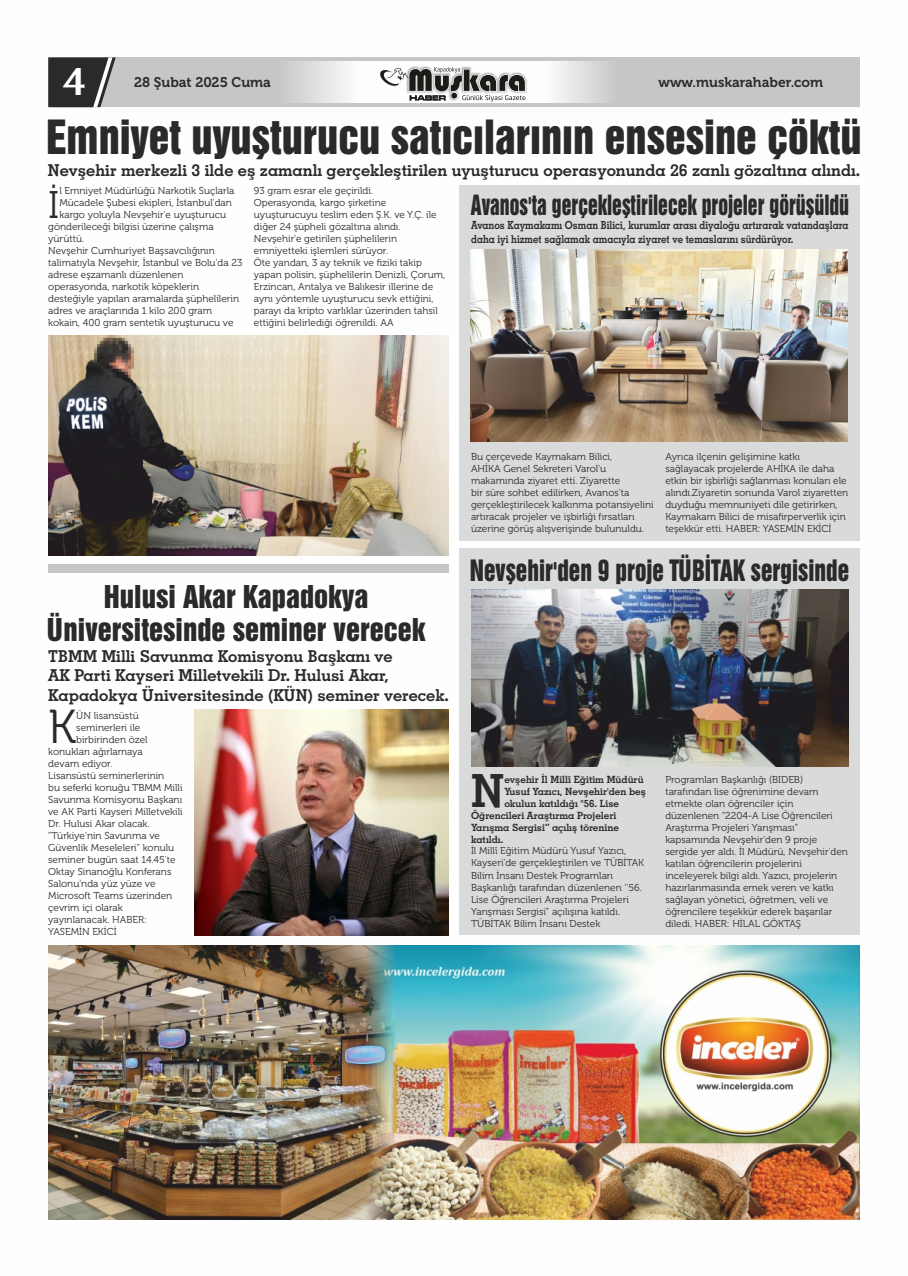
<style>
.page{position:relative;width:908px;height:1276px;background:#fff}
.page>*{position:absolute;margin:0;border:0;box-sizing:border-box;transform-origin:0 0}
.t1{font:47.5px "Museo 300";color:#2b2a29}
.t2{font:45.8px "Geometric Slabserif 703 Bold BT";color:#2b2a29}
.t3{font:43px "Swiss 921 BT";color:#2b2a29}
.t4{font:700 40.3px "Optima";color:#fefefe}
.t5{font:38.3px "Museo 300";color:#2b2a29}
.t6{font:28.7px/33.1px "Swiss 921 BT";color:#2b2a29;text-align:center}
.t7{font:26.9px "Swiss 921 BT";color:#2b2a29;scale:.87 1}
.t8{font:25.4px "Swiss 921 BT";color:#2b2a29;scale:.78 1}
.t9{font:16.4px/19.7px "Geometric Slabserif 703 Bold BT";color:#2b2a29}
.t10{font:14px "Museo 700";color:#2b2a29}
.t11{font:11.2px/13.4px "Geometric Slabserif 703 Bold BT";color:#2b2a29;scale:.87 1}
.t12{font:10px/12px "Museo 300";color:#2b2a29}
.t13{font:10px "Geometric Slabserif 703 Bold BT";color:#2b2a29}
</style>
<div class="page">
<div style="left:48px;top:57px;width:811px;height:50px;background:#c5c6c6"></div>
<img style="left:293px;top:61px;width:312px;height:42px">
<svg style="left:48px;top:57px;width:68px;height:50px"></svg>
<img style="left:406px;top:66px;width:121px;height:36px">
<svg style="left:378px;top:67px;width:148px;height:36px"></svg>
<img style="left:48px;top:945px;width:811px;height:274px">
<div style="left:459px;top:185px;width:400px;height:355px;background:#d9dada"></div>
<img style="left:48px;top:336px;width:400px;height:219px">
<div style="left:48px;top:564px;width:400px;height:8px;background:#c5c6c6"></div>
<img style="left:194px;top:709px;width:254px;height:226px">
<img style="left:470px;top:250px;width:377px;height:192px">
<div style="left:459px;top:549px;width:400px;height:386px;background:#d9dada"></div>
<img style="left:471px;top:589px;width:377px;height:177px">
<h3 class="t4" style="left:63px;top:64px;width:26px">4</h3>
<h3 class="t10" style="left:134px;top:77px;width:138px">28 Şubat 2025 Cuma</h3>
<h3 class="t10" style="left:658px;top:77px;width:166px">www.muskarahaber.com</h3>
<h3 class="t3" style="left:46px;top:121px;width:816px">Emniyet uyuşturucu satıcılarının ensesine çöktü</h3>
<h3 class="t9" style="left:48px;top:161px;width:813px">Nevşehir merkezli 3 ilde eş zamanlı gerçekleştirilen uyuşturucu operasyonunda 26 zanlı gözaltına alındı.</h3>
<h3 class="t5" style="left:48px;top:190px;width:13px">İ</h3>
<p class="t12" style="left:59px;top:186px;width:176px">l Emniyet Müdürlüğü Narkotik Suçlarla</p>
<p class="t12" style="left:59px;top:198px;width:174px">Mücadele Şubesi ekipleri, İstanbul'dan</p>
<p class="t12" style="left:59px;top:210px;width:168px">kargo yoluyla Nevşehir'e uyuşturucu</p>
<p class="t12" style="left:48px;top:222px;width:167px">gönderileceği bilgisi üzerine çalışma</p>
<p class="t12" style="left:48px;top:234px;width:38px">yürüttü.</p>
<p class="t12" style="left:48px;top:246px;width:168px">Nevşehir Cumhuriyet Başsavcılığının</p>
<p class="t12" style="left:48px;top:258px;width:195px">talimatıyla Nevşehir, İstanbul ve Bolu'da 23</p>
<p class="t12" style="left:48px;top:270px;width:137px">adrese eşzamanlı düzenlenen</p>
<p class="t12" style="left:48px;top:282px;width:152px">operasyonda, narkotik köpeklerin</p>
<p class="t12" style="left:48px;top:294px;width:192px">desteğiyle yapılan aramalarda şüphelilerin</p>
<p class="t12" style="left:48px;top:306px;width:165px">adres ve araçlarında 1 kilo 200 gram</p>
<p class="t12" style="left:48px;top:318px;width:187px">kokain, 400 gram sentetik uyuşturucu ve</p>
<p class="t12" style="left:254px;top:186px;width:193px">93 gram esrar ele geçirildi.<br>Operasyonda, kargo şirketine uyuşturucuyu teslim eden Ş.K. ve Y.Ç. ile diğer 24 şüpheli gözaltına alındı.<br>Nevşehir'e getirilen şüphelilerin emniyetteki işlemleri sürüyor.<br>Öte yandan, 3 ay teknik ve fiziki takip yapan polisin, şüphelilerin Denizli, Çorum, Erzincan, Antalya ve Balıkesir illerine de aynı yöntemle uyuşturucu sevk ettiğini, parayı da kripto varlıklar üzerinden tahsil ettiğini belirlediği öğrenildi. AA</p>
<h3 class="t8" style="left:471px;top:195px;width:486px">Avanos'ta gerçekleştirilecek projeler görüşüldü</h3>
<p class="t11" style="left:471px;top:220px;width:435px">Avanos Kaymakamı Osman Bilici, kurumlar arası diyaloğu artırarak vatandaşlara daha iyi hizmet sağlamak amacıyla ziyaret ve temaslarını sürdürüyor.</p>
<h3 class="t6" style="left:47px;top:584px;width:379px">Hulusi Akar Kapadokya<br>Üniversitesinde seminer verecek</h3>
<h3 class="t9" style="left:48px;top:647px;width:402px">TBMM Milli Savunma Komisyonu Başkanı ve<br>AK Parti Kayseri Milletvekili Dr. Hulusi Akar,<br>Kapadokya Üniversitesinde (KÜN) seminer verecek.</h3>
<h1 class="t1" style="left:48px;top:707px;width:30px">K</h1>
<p class="t12" style="left:76px;top:710px;width:64px">ÜN lisansüstü</p>
<p class="t12" style="left:76px;top:722px;width:65px">seminerleri ile</p>
<p class="t12" style="left:76px;top:734px;width:73px">birbirinden özel</p>
<p class="t12" style="left:48px;top:746px;width:96px">konukları ağırlamaya</p>
<p class="t12" style="left:48px;top:758px;width:66px">devam ediyor.</p>
<p class="t12" style="left:48px;top:770px;width:118px">Lisansüstü seminerlerinin</p>
<p class="t12" style="left:48px;top:782px;width:136px">bu seferki konuğu TBMM Milli</p>
<p class="t12" style="left:48px;top:794px;width:135px">Savunma Komisyonu Başkanı</p>
<p class="t12" style="left:48px;top:806px;width:136px">ve AK Parti Kayseri Milletvekili</p>
<p class="t12" style="left:48px;top:818px;width:103px">Dr. Hulusi Akar olacak.</p>
<p class="t12" style="left:48px;top:830px;width:113px">"Türkiye'nin Savunma ve</p>
<p class="t12" style="left:48px;top:842px;width:127px">Güvenlik Meseleleri" konulu</p>
<p class="t12" style="left:48px;top:854px;width:129px">seminer bugün saat 14.45'te</p>
<p class="t12" style="left:48px;top:866px;width:125px">Oktay Sinanoğlu Konferans</p>
<p class="t12" style="left:48px;top:878px;width:109px">Salonu'nda yüz yüze ve</p>
<p class="t12" style="left:48px;top:890px;width:125px">Microsoft Teams üzerinden</p>
<p class="t12" style="left:48px;top:902px;width:76px">çevrim içi olarak</p>
<p class="t12" style="left:48px;top:914px;width:100px">yayınlanacak. HABER:</p>
<p class="t12" style="left:48px;top:926px;width:70px">YASEMİN EKİCİ</p>
<p class="t12" style="left:471px;top:451px;width:184px">Bu çerçevede Kaymakam Bilici,<br>AHİKA Genel Sekreteri Varol'u makamında ziyaret etti. Ziyarette<br>bir süre sohbet edilirken, Avanos'ta gerçekleştirilecek kalkınma potansiyelini artıracak projeler ve işbirliği fırsatları üzerine görüş alışverişinde bulunuldu.</p>
<p class="t12" style="left:665px;top:451px;width:184px">Ayrıca ilçenin gelişimine katkı sağlayacak projelerde AHİKA ile daha etkin bir işbirliği sağlanması konuları ele alındı.Ziyaretin sonunda Varol ziyaretten duyduğu memnuniyeti dile getirirken, Kaymakam Bilici de misafirperverlik için teşekkür etti. HABER: YASEMİN EKİCİ</p>
<h3 class="t7" style="left:469px;top:560px;width:437px">Nevşehir'den 9 proje TÜBİTAK sergisinde</h3>
<h2 class="t2" style="left:471px;top:772px;width:35px">N</h2>
<p class="t13" style="left:504px;top:775px;width:141px">evşehir İl Millî Eğitim Müdürü</p>
<p class="t13" style="left:504px;top:787px;width:143px">Yusuf Yazıcı, Nevşehir'den beş</p>
<p class="t13" style="left:504px;top:799px;width:116px">okulun katıldığı ''56. Lise</p>
<p class="t13" style="left:471px;top:811px;width:147px">Öğrencileri Araştırma Projeleri</p>
<p class="t13" style="left:471px;top:823px;width:149px">Yarışma Sergisi” açılış törenine</p>
<p class="t13" style="left:471px;top:835px;width:34px">katıldı.</p>
<p class="t12" style="left:471px;top:846px;width:175px">İl Millî Eğitim Müdürü Yusuf Yazıcı, Kayseri'de gerçekleştirilen ve TÜBİTAK Bilim İnsanı Destek Programları Başkanlığı tarafından düzenlenen ''56.<br>Lise Öğrencileri Araştırma Projeleri Yarışması Sergisi” açılışına katıldı.<br>TÜBİTAK Bilim İnsanı Destek</p>
<p class="t12" style="left:665px;top:774px;width:184px">Programları Başkanlığı (BIDEB) tarafından lise öğrenimine devam etmekte olan öğrenciler için düzenlenen "2204-A Lise Öğrencileri Araştırma Projeleri Yarışması” kapsamında Nevşehir'den 9 proje sergide yer aldı. İl Müdürü, Nevşehir'den katılan öğrencilerin projelerini inceleyerek bilgi aldı. Yazıcı, projelerin hazırlanmasında emek veren ve katkı sağlayan yönetici, öğretmen, veli ve öğrencilere teşekkür ederek başarılar diledi. HABER: HİLAL GÖKTAŞ</p>
</div>
